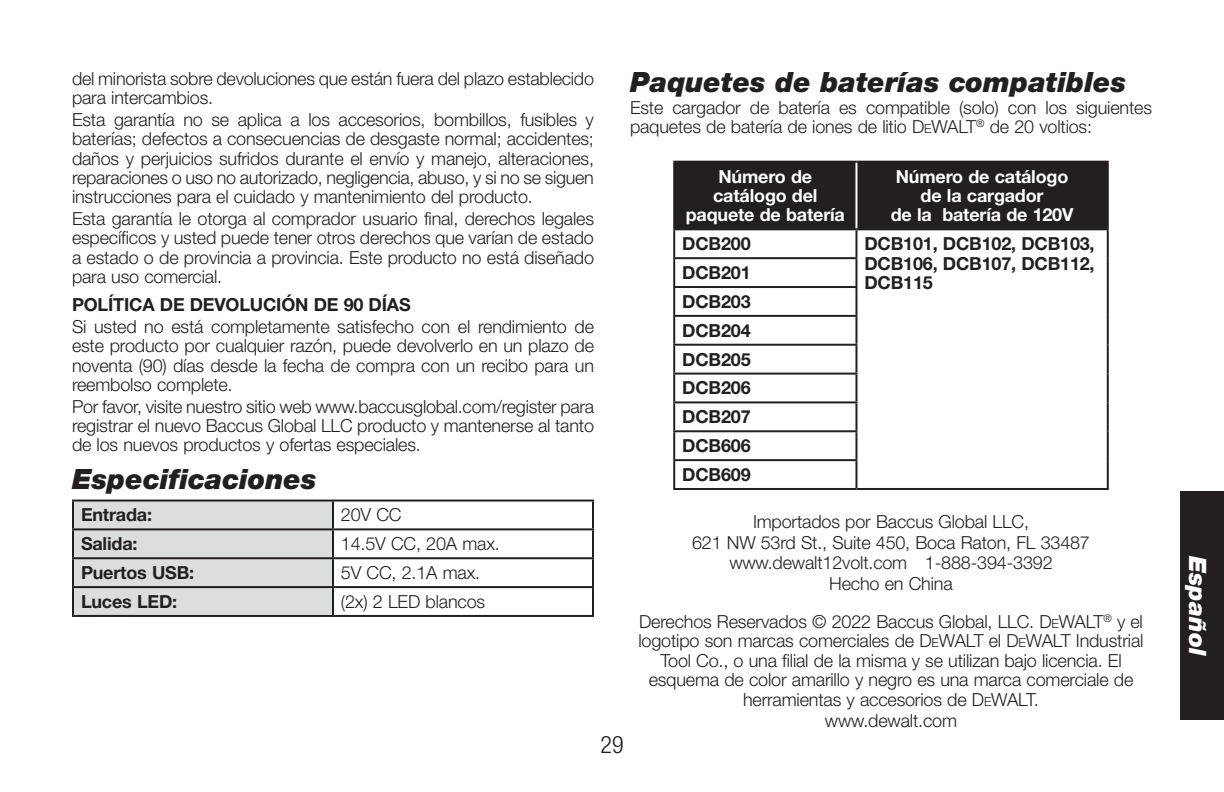
<style>
.page{position:relative;width:1224px;height:792px;background:#fff}
.page>*{position:absolute;margin:0;border:0;box-sizing:border-box;transform-origin:0 0}
.t1{font:italic 900 28px "Helvetica Neue LT Std";color:#231f20}
.t2{font:italic 900 24px "Helvetica Neue LT Std";color:#fff}
.t3{font:300 condensed 24px "Helvetica Neue LT Std";color:#231f20}
.t4{font:300 18px/19.4px "Helvetica Neue LT Std";letter-spacing:-.01em;color:#231f20;text-align:justify}
.t5{font:700 18px/28.8px "Helvetica Neue LT Std";letter-spacing:-.01em;color:#231f20;text-align:justify}
.t6{font:700 18px/19.4px "Helvetica Neue LT Std";letter-spacing:-.01em;color:#fff;text-align:center}
.s1{font-style:inherit}
.s2{font-size:12.6px}
</style>
<div class="page">
<div style="left:1180px;top:492px;width:44px;height:228px;background:#231f20"></div>
<div style="left:74px;top:502px;width:258px;height:113px;background:#dcdddf"></div>
<hr style="left:72px;top:500px;width:261px;height:2px;background:#231f20">
<hr style="left:72px;top:502px;width:2px;height:26px;background:#231f20">
<hr style="left:333px;top:500px;width:261px;height:2px;background:#231f20">
<hr style="left:332px;top:502px;width:2px;height:26px;background:#231f20">
<hr style="left:592px;top:502px;width:2px;height:26px;background:#231f20">
<hr style="left:72px;top:528px;width:261px;height:2px;background:#231f20">
<hr style="left:72px;top:530px;width:2px;height:27px;background:#231f20">
<hr style="left:333px;top:528px;width:261px;height:2px;background:#231f20">
<hr style="left:332px;top:530px;width:2px;height:27px;background:#231f20">
<hr style="left:592px;top:530px;width:2px;height:27px;background:#231f20">
<hr style="left:72px;top:557px;width:261px;height:2px;background:#231f20">
<hr style="left:72px;top:559px;width:2px;height:27px;background:#231f20">
<hr style="left:333px;top:557px;width:261px;height:2px;background:#231f20">
<hr style="left:332px;top:559px;width:2px;height:27px;background:#231f20">
<hr style="left:592px;top:559px;width:2px;height:27px;background:#231f20">
<hr style="left:72px;top:586px;width:261px;height:2px;background:#231f20">
<hr style="left:72px;top:588px;width:2px;height:27px;background:#231f20">
<hr style="left:333px;top:586px;width:261px;height:2px;background:#231f20">
<hr style="left:332px;top:588px;width:2px;height:27px;background:#231f20">
<hr style="left:592px;top:588px;width:2px;height:27px;background:#231f20">
<hr style="left:72px;top:615px;width:261px;height:2px;background:#231f20">
<hr style="left:333px;top:615px;width:261px;height:2px;background:#231f20">
<div style="left:675px;top:163px;width:432px;height:65px;background:#231f20"></div>
<hr style="left:673px;top:161px;width:183px;height:2px;background:#231f20">
<hr style="left:673px;top:163px;width:2px;height:65px;background:#231f20">
<hr style="left:856px;top:161px;width:253px;height:2px;background:#231f20">
<hr style="left:1107px;top:163px;width:2px;height:65px;background:#231f20">
<hr style="left:673px;top:228px;width:183px;height:2px;background:#231f20">
<hr style="left:673px;top:230px;width:2px;height:27px;background:#231f20">
<hr style="left:856px;top:228px;width:253px;height:2px;background:#231f20">
<hr style="left:855px;top:230px;width:2px;height:27px;background:#231f20">
<hr style="left:1107px;top:230px;width:2px;height:28px;background:#231f20">
<hr style="left:673px;top:257px;width:184px;height:2px;background:#231f20">
<hr style="left:673px;top:259px;width:2px;height:27px;background:#231f20">
<hr style="left:855px;top:259px;width:2px;height:27px;background:#231f20">
<hr style="left:1107px;top:258px;width:2px;height:29px;background:#231f20">
<hr style="left:673px;top:286px;width:184px;height:2px;background:#231f20">
<hr style="left:673px;top:288px;width:2px;height:27px;background:#231f20">
<hr style="left:855px;top:288px;width:2px;height:27px;background:#231f20">
<hr style="left:1107px;top:287px;width:2px;height:29px;background:#231f20">
<hr style="left:673px;top:315px;width:184px;height:2px;background:#231f20">
<hr style="left:673px;top:317px;width:2px;height:27px;background:#231f20">
<hr style="left:855px;top:317px;width:2px;height:27px;background:#231f20">
<hr style="left:1107px;top:316px;width:2px;height:29px;background:#231f20">
<hr style="left:673px;top:344px;width:184px;height:2px;background:#231f20">
<hr style="left:673px;top:346px;width:2px;height:27px;background:#231f20">
<hr style="left:855px;top:346px;width:2px;height:27px;background:#231f20">
<hr style="left:1107px;top:345px;width:2px;height:29px;background:#231f20">
<hr style="left:673px;top:373px;width:184px;height:2px;background:#231f20">
<hr style="left:673px;top:375px;width:2px;height:26px;background:#231f20">
<hr style="left:855px;top:375px;width:2px;height:26px;background:#231f20">
<hr style="left:1107px;top:374px;width:2px;height:28px;background:#231f20">
<hr style="left:673px;top:401px;width:184px;height:2px;background:#231f20">
<hr style="left:673px;top:403px;width:2px;height:27px;background:#231f20">
<hr style="left:855px;top:403px;width:2px;height:27px;background:#231f20">
<hr style="left:1107px;top:402px;width:2px;height:29px;background:#231f20">
<hr style="left:673px;top:430px;width:184px;height:2px;background:#231f20">
<hr style="left:673px;top:432px;width:2px;height:27px;background:#231f20">
<hr style="left:855px;top:432px;width:2px;height:27px;background:#231f20">
<hr style="left:1107px;top:431px;width:2px;height:29px;background:#231f20">
<hr style="left:673px;top:459px;width:184px;height:2px;background:#231f20">
<hr style="left:673px;top:461px;width:2px;height:27px;background:#231f20">
<hr style="left:855px;top:461px;width:2px;height:27px;background:#231f20">
<hr style="left:1107px;top:460px;width:2px;height:28px;background:#231f20">
<hr style="left:673px;top:488px;width:183px;height:2px;background:#231f20">
<hr style="left:856px;top:488px;width:253px;height:2px;background:#231f20">
<hr style="left:855px;top:163px;width:2px;height:65px;background:#fff">
<p class="t4" style="left:72px;top:68px;width:524px">del minorista sobre devoluciones que están fuera del plazo establecido para intercambios.</p>
<p class="t4" style="left:72px;top:109px;width:524px">Esta garantía no se aplica a los accesorios, bombillos, fusibles y baterías; defectos a consecuencias de desgaste normal; accidentes; daños y perjuicios sufridos durante el envío y manejo, alteraciones, reparaciones o uso no autorizado, negligencia, abuso, y si no se siguen instrucciones para el cuidado y mantenimiento del producto.</p>
<p class="t4" style="left:72px;top:209px;width:524px">Esta garantía le otorga al comprador usuario final, derechos legales específicos y usted puede tener otros derechos que varían de estado a estado o de provincia a provincia. Este producto no está diseñado para uso comercial.</p>
<p class="t5" style="left:72px;top:290px;width:340px">POLÍTICA DE DEVOLUCIÓN DE 90 DÍAS</p>
<p class="t4" style="left:72px;top:316px;width:524px">Si usted no está completamente satisfecho con el rendimiento de este producto por cualquier razón, puede devolverlo en un plazo de noventa (90) días desde la fecha de compra con un recibo para un reembolso complete.</p>
<p class="t4" style="left:72px;top:396px;width:524px">Por favor, visite nuestro sitio web www.baccusglobal.com/register para registrar el nuevo Baccus Global LLC producto y mantenerse al tanto de los nuevos productos y ofertas especiales.</p>
<h1 class="t1" style="left:72px;top:462px;width:246px">Especificaciones</h1>
<p class="t5" style="left:81px;top:500px;width:73px">Entrada:</p>
<p class="t4" style="left:341px;top:505px;width:62px">20V CC</p>
<p class="t5" style="left:81px;top:529px;width:58px">Salida:</p>
<p class="t4" style="left:341px;top:534px;width:160px">14.5V CC, 20A max.</p>
<p class="t5" style="left:81px;top:558px;width:115px">Puertos USB:</p>
<p class="t4" style="left:341px;top:563px;width:141px">5V CC, 2.1A max.</p>
<p class="t5" style="left:81px;top:587px;width:98px">Luces LED:</p>
<p class="t4" style="left:341px;top:591px;width:146px">(2x) 2 LED blancos</p>
<h1 class="t1" style="left:630px;top:65px;width:498px">Paquetes de baterías compatibles</h1>
<p class="t4" style="left:630px;top:97px;width:523px">Este cargador de batería es compatible (solo) con los siguientes paquetes de batería de iones de litio <span class="s1">D</span><span class="s2">E</span><span class="s1">WALT</span><sup>®</sup> de 20 voltios:</p>
<p class="t6" style="left:686px;top:166px;width:161px">Número de catálogo del paquete de batería</p>
<p class="t6" style="left:891px;top:166px;width:184px">Número de catálogo de la cargador<br>de la batería de 120V</p>
<p class="t5" style="left:682px;top:229px;width:70px">DCB200</p>
<p class="t5" style="left:864px;top:234px;width:232px;line-height:19.4px">DCB101, DCB102, DCB103, DCB106, DCB107, DCB112, DCB115</p>
<p class="t5" style="left:682px;top:258px;width:70px">DCB201<br>DCB203<br>DCB204<br>DCB205<br>DCB206<br>DCB207<br>DCB606<br>DCB609</p>
<p class="t4" style="left:692px;top:510px;width:399px;line-height:21.6px;text-align:center">Importados por Baccus Global LLC,<br>621 NW 53rd St., Suite 450, Boca Raton, FL 33487</p>
<p class="t4" style="left:729px;top:551px;width:325px;line-height:21.6px;text-align:center">www.dewalt12volt.com 1-888-394-3392<br>Hecho en China</p>
<p class="t4" style="left:638px;top:612px;width:507px;text-align:center">Derechos Reservados © 2022 Baccus Global, LLC. D<span class="s2">E</span>WALT<sup>®</sup> y el logotipo son marcas comerciales de D<span class="s2">E</span>WALT el D<span class="s2">E</span>WALT Industrial Tool Co., o una filial de la misma y se utilizan bajo licencia. El esquema de color amarillo y negro es una marca comerciale de herramientas y accesorios de D<span class="s2">E</span>WALT.</p>
<p class="t4" style="left:825px;top:711px;width:134px">www.dewalt.com</p>
<h2 class="t3" style="left:600px;top:731px;width:25px">29</h2>
<h2 class="t2" style="left:1212px;top:556px;width:101px;rotate:90deg">Español</h2>
</div>
